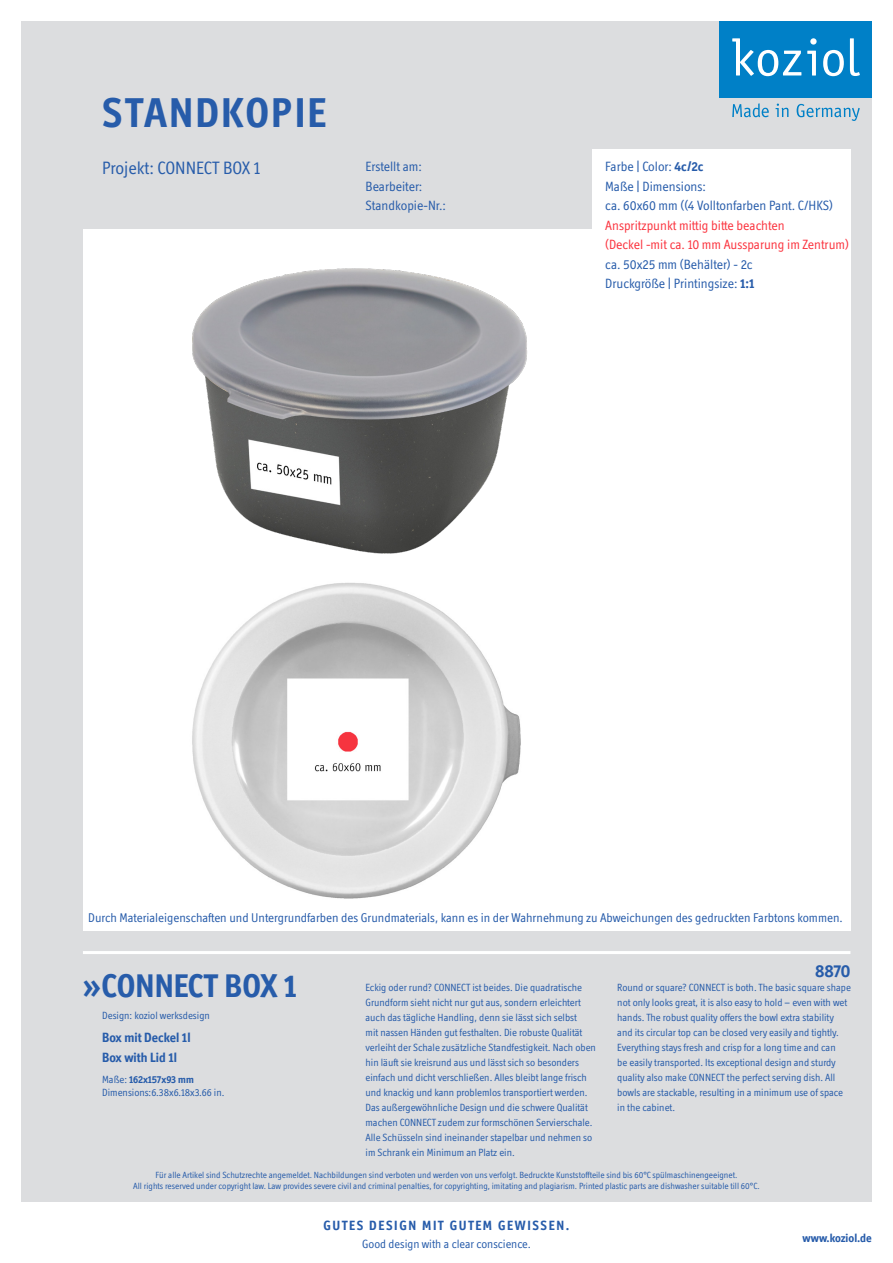
<style>
.page{position:relative;width:893px;height:1263px;background:#fff}
.page>*{position:absolute;margin:0;border:0;box-sizing:border-box;transform-origin:0 0}
.default{font:700 42px "Officina Display ITC Std";letter-spacing:.05em;color:#275caa}
.default-2{font:700 33px "Officina Display ITC Std";color:#275caa}
.default-3{font:18px "Officina Display ITC Std";color:#275caa}
.rechtsbuendig{font:700 18px "Officina Display ITC Std";color:#275caa}
._9p_Absatz13pt{font:13.5px "Officina Display ITC Std";color:#275caa}
._9p_Absatz13pt-2{font:13.5px "Officina Display ITC Std";color:#fb333e}
.zentriert_12pt_absta{font:700 13.5px "Officina Display ITC Std";letter-spacing:.12em;color:#275caa}
._9p_Absatz13pt-3{font:700 13.5px "Officina Display ITC Std";color:#275caa}
.t1{font:12.75px "Officina Display ITC Std";color:#275caa}
.zentriert_12pt_absta-2{font:12px "Officina Display ITC Std";color:#275caa}
.rechtsbuendig-2{font:700 12px "Officina Display ITC Std";color:#275caa}
._7p_Absatz10pt__1{font:10.5px/15px "Officina Display ITC Std";color:#275caa}
.default-4{font:10.5px "Officina Display ITC Std";color:#275caa}
.default-5{font:700 10.5px "Officina Display ITC Std";letter-spacing:-.01em;color:#275caa}
.zentriert{font:9px "Officina Display ITC Std";color:#275caa}
.s1{font-weight:700}
.s2{font-weight:400}
</style>
<div class="page">
<div style="left:21px;top:21px;width:851px;height:1181px;background:#dcdddf"></div>
<svg style="left:732px;top:103px;width:37px;height:14px"></svg>
<svg style="left:776px;top:104px;width:12px;height:13px"></svg>
<svg style="left:797px;top:104px;width:63px;height:17px"></svg>
<div style="left:719px;top:21px;width:153px;height:76px;background:#0080c7"></div>
<svg style="left:807px;top:51px;width:9px;height:25px"></svg>
<svg style="left:810px;top:38px;width:7px;height:7px"></svg>
<svg style="left:823px;top:50px;width:21px;height:26px"></svg>
<svg style="left:850px;top:38px;width:10px;height:38px"></svg>
<svg style="left:732px;top:38px;width:69px;height:38px"></svg>
<div style="left:592px;top:149px;width:259px;height:85px;background:#fff"></div>
<div style="left:83px;top:230px;width:767px;height:701px;background:#fff"></div>
<hr style="left:83px;top:951px;width:767px;height:3px;background:#fff">
<img style="left:192px;top:268px;width:335px;height:286px">
<img style="left:192px;top:583px;width:329px;height:316px">
<p class="default" style="left:102px;top:89px;width:226px">STANDKOPIE</p>
<p class="default-3" style="left:102px;top:158px;width:160px">Projekt: CONNECT BOX 1</p>
<p class="_9p_Absatz13pt" style="left:366px;top:159px;width:58px">Erstellt am:</p>
<p class="_9p_Absatz13pt" style="left:366px;top:178px;width:58px">Bearbeiter:</p>
<p class="_9p_Absatz13pt" style="left:366px;top:198px;width:82px">Standkopie-Nr.:</p>
<p class="_9p_Absatz13pt" style="left:605px;top:159px;width:100px">Farbe | Color: <span class="s1">4c/2c</span></p>
<p class="_9p_Absatz13pt" style="left:605px;top:178px;width:102px">Maße | Dimensions:</p>
<p class="_9p_Absatz13pt" style="left:605px;top:198px;width:229px">ca. 60x60 mm ((4 Volltonfarben Pant. C/HKS)</p>
<p class="_9p_Absatz13pt-2" style="left:605px;top:217px;width:181px">Anspritzpunkt mittig bitte beachten</p>
<p class="_9p_Absatz13pt-2" style="left:605px;top:237px;width:245px">(Deckel -mit ca. 10 mm Aussparung im Zentrum)</p>
<p class="_9p_Absatz13pt" style="left:605px;top:256px;width:149px">ca. 50x25 mm (Behälter) - 2c</p>
<p class="_9p_Absatz13pt" style="left:605px;top:276px;width:151px">Druckgröße | Printingsize: <span class="s1">1:1</span></p>
<p class="t1" style="left:88px;top:910px;width:756px">Durch Materialeigenschaften und Untergrundfarben des Grundmaterials, kann es in der Wahrnehmung zu Abweichungen des gedruckten Farbtons kommen.</p>
<p class="default-2" style="left:83px;top:967px;width:216px">»CONNECT BOX 1</p>
<p class="default-4" style="left:102px;top:1010px;width:109px">Design: koziol werksdesign</p>
<p class="_9p_Absatz13pt-3" style="left:102px;top:1030px;width:90px">Box mit Deckel 1l</p>
<p class="_9p_Absatz13pt-3" style="left:102px;top:1049px;width:76px">Box with Lid 1l</p>
<p class="default-5" style="left:102px;top:1073px;width:93px"><span class="s2">Maße:</span> 162x157x93 mm</p>
<p class="default-4" style="left:102px;top:1086px;width:124px">Dimensions:6.38x6.18x3.66 in.</p>
<p class="rechtsbuendig" style="left:815px;top:960px;width:37px">8870</p>
<p class="_7p_Absatz10pt__1" style="left:366px;top:980px;width:232px">Eckig oder rund? CONNECT ist beides. Die quadratische Grundform sieht nicht nur gut aus, sondern erleichtert auch das tägliche Handling, denn sie lässt sich selbst<br>mit nassen Händen gut festhalten. Die robuste Qualität verleiht der Schale zusätzliche Standfestigkeit. Nach oben hin läuft sie kreisrund aus und lässt sich so besonders einfach und dicht verschließen. Alles bleibt lange frisch und knackig und kann problemlos transportiert werden.<br>Das außergewöhnliche Design und die schwere Qualität machen CONNECT zudem zur formschönen Servierschale.<br>Alle Schüsseln sind ineinander stapelbar und nehmen so im Schrank ein Minimum an Platz ein.</p>
<p class="_7p_Absatz10pt__1" style="left:617px;top:980px;width:235px">Round or square? CONNECT is both. The basic square shape not only looks great, it is also easy to hold – even with wet hands. The robust quality offers the bowl extra stability and its circular top can be closed very easily and tightly.<br>Everything stays fresh and crisp for a long time and can<br>be easily transported. Its exceptional design and sturdy quality also make CONNECT the perfect serving dish. All bowls are stackable, resulting in a minimum use of space in the cabinet.</p>
<p class="zentriert" style="left:156px;top:1170px;width:583px">Für alle Artikel sind Schutzrechte angemeldet. Nachbildungen sind verboten und werden von uns verfolgt. Bedruckte Kunststoffteile sind bis 60°C spülmaschinengeeignet.</p>
<p class="zentriert" style="left:133px;top:1181px;width:628px">All rights reserved under copyright law. Law provides severe civil and criminal penalties, for copyrighting, imitating and plagiarism. Printed plastic parts are dishwasher suitable till 60°C.</p>
<p class="zentriert_12pt_absta" style="left:323px;top:1217px;width:247px">GUTES DESIGN MIT GUTEM GEWISSEN.</p>
<p class="zentriert_12pt_absta-2" style="left:362px;top:1237px;width:170px">Good design with a clear conscience.</p>
<p class="rechtsbuendig-2" style="left:803px;top:1230px;width:71px">www.koziol.de</p>
</div>
